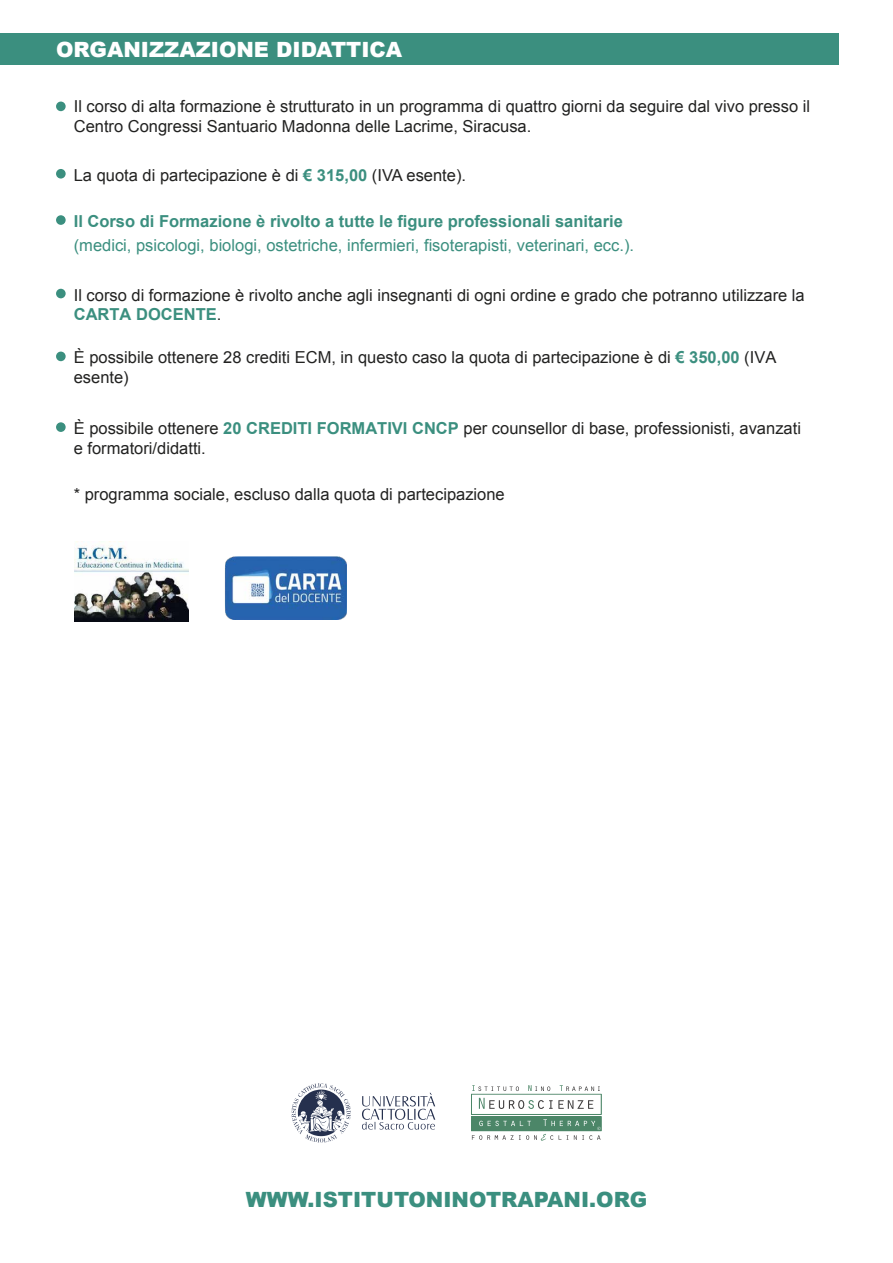
<style>
.page{position:relative;width:893px;height:1263px;background:#fff}
.page>*{position:absolute;margin:0;border:0;box-sizing:border-box;transform-origin:0 0}
.t1{font:900 21px "Arial";color:#3b8f7f}
.t2{font:900 21px "Arial";color:#fff}
.t3{font:16.5px/19.8px "Arial";color:#222221}
.t4{font:16.5px "Arial";color:#3b8f7f}
.t5{font:700 16.5px "Arial";color:#3b8f7f}
.s1{font-weight:700;color:#3b8f7f}
</style>
<div class="page">
<div style="left:0;top:33px;width:838px;height:32px;background:#3b8f7f"></div>
<div style="left:56px;top:102px;width:10px;height:9px;background:#3b8f7f;border-radius:50%"></div>
<div style="left:56px;top:169px;width:10px;height:10px;background:#3b8f7f;border-radius:50%"></div>
<div style="left:56px;top:289px;width:10px;height:9px;background:#3b8f7f;border-radius:50%"></div>
<div style="left:56px;top:352px;width:10px;height:9px;background:#3b8f7f;border-radius:50%"></div>
<div style="left:56px;top:422px;width:10px;height:10px;background:#3b8f7f;border-radius:50%"></div>
<div style="left:56px;top:215px;width:10px;height:10px;background:#3b8f7f;border-radius:50%"></div>
<img style="left:75px;top:545px;width:113px;height:76px">
<img style="left:224px;top:557px;width:122px;height:62px">
<svg style="left:291px;top:1083px;width:60px;height:59px"></svg>
<svg style="left:362px;top:1093px;width:73px;height:36px"></svg>
<svg style="left:471px;top:1085px;width:130px;height:55px"></svg>
<p class="t2" style="left:56px;top:34px;width:348px">ORGANIZZAZIONE DIDATTICA</p>
<p class="t3" style="left:74px;top:96px;width:738px">Il corso di alta formazione è strutturato in un programma di quattro giorni da seguire dal vivo presso il<br>Centro Congressi Santuario Madonna delle Lacrime, Siracusa.</p>
<p class="t3" style="left:74px;top:165px;width:394px">La quota di partecipazione è di <span class="s1">€ 315,00</span> (IVA esente).</p>
<p class="t5" style="left:74px;top:210px;width:551px">Il Corso di Formazione è rivolto a tutte le figure professionali sanitarie</p>
<p class="t4" style="left:74px;top:234px;width:562px">(medici, psicologi, biologi, ostetriche, infermieri, fisoterapisti, veterinari, ecc.).</p>
<p class="t3" style="left:74px;top:285px;width:732px">Il corso di formazione è rivolto anche agli insegnanti di ogni ordine e grado che potranno utilizzare la<br><span class="s1">CARTA DOCENTE</span>.</p>
<p class="t3" style="left:74px;top:348px;width:704px">È possibile ottenere 28 crediti ECM, in questo caso la quota di partecipazione è di <span class="s1">€ 350,00</span> (IVA esente)</p>
<p class="t3" style="left:74px;top:419px;width:729px">È possibile ottenere <span class="s1">20 CREDITI FORMATIVI CNCP</span> per counsellor di base, professionisti, avanzati e formatori/didatti.</p>
<p class="t3" style="left:74px;top:484px;width:433px">* programma sociale, escluso dalla quota di partecipazione</p>
<p class="t1" style="left:246px;top:1184px;width:403px">WWW.ISTITUTONINOTRAPANI.ORG</p>
</div>
